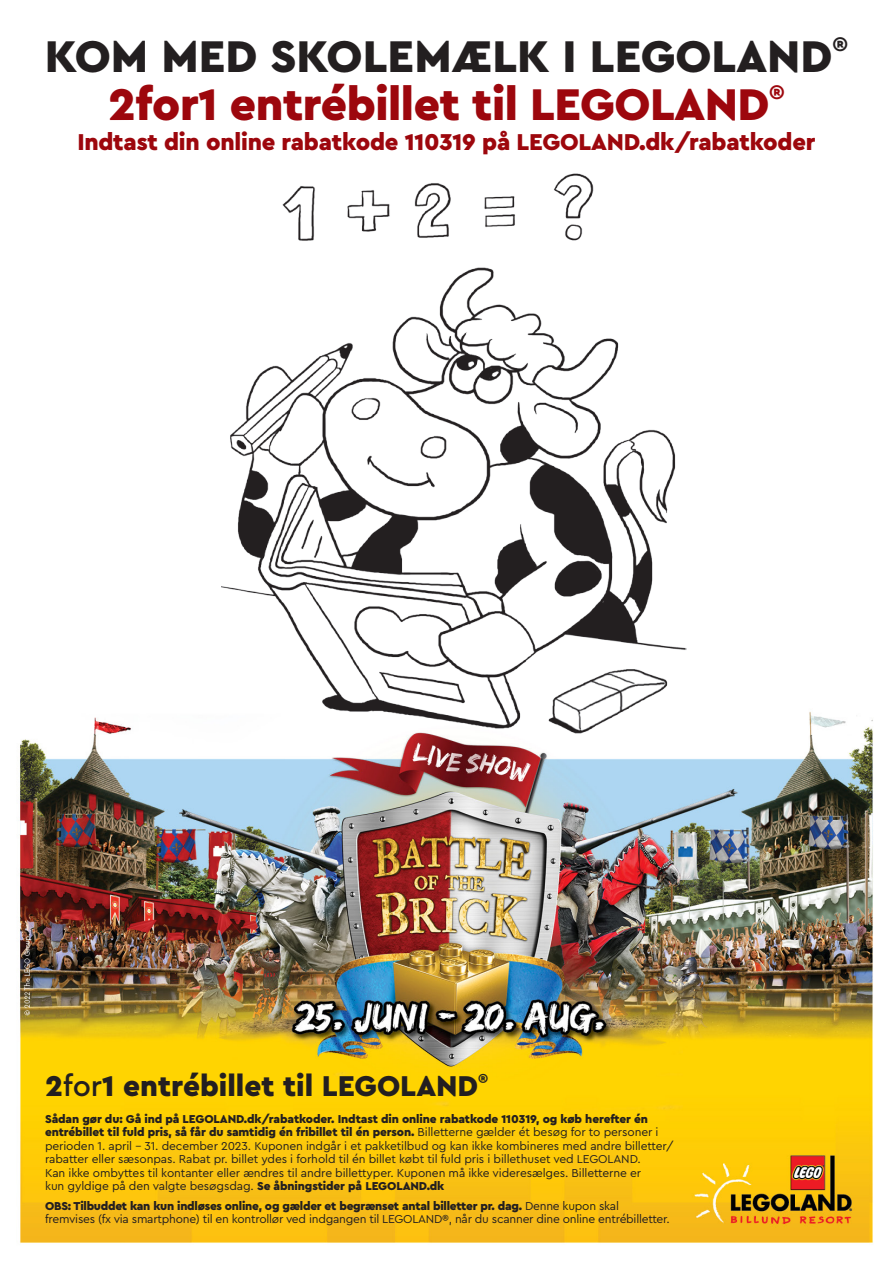
<style>
.page{position:relative;width:893px;height:1263px;background:#fff}
.page>*{position:absolute;margin:0;border:0;box-sizing:border-box;transform-origin:0 0}
.t1{font:900 46.5px "Cera Pro";letter-spacing:-.01em;color:#9d070d}
.t2{font:900 46.5px "Cera Pro";color:#231f20}
.t3{font:900 30px "Cera Pro";color:#231f20}
.t4{font:900 24px "Cera Pro";letter-spacing:-.01em;color:#9d070d}
.t5{font:12px/13.5px "Cera Pro";letter-spacing:-.01em;color:#231f20}
.s1{font-weight:500}
.s2{font-weight:900}
</style>
<div class="page">
<img style="left:20px;top:711px;width:853px;height:533px">
<img style="left:221px;top:173px;width:466px;height:567px">
<h1 class="t2" style="left:45px;top:25px;width:805px">KOM MED SKOLEMÆLK I LEGOLAND<sup>®</sup></h1>
<h1 class="t1" style="left:108px;top:73px;width:678px">2for1 entrébillet til LEGOLAND<sup>®</sup></h1>
<h3 class="t4" style="left:77px;top:126px;width:740px">Indtast din online rabatkode 110319 på LEGOLAND.dk/rabatkoder</h3>
<h2 class="t3" style="left:45px;top:1066px;width:445px">2<span class="s1">for</span>1 entrébillet til LEGOLAND<sup>®</sup></h2>
<p class="t5" style="left:45px;top:1111px;width:630px"><span class="s2">Sådan gør du: Gå ind på LEGOLAND.dk/rabatkoder. Indtast din online rabatkode 110319, og køb herefter én entrébillet til fuld pris, så får du samtidig én fribillet til én person.</span> Billetterne gælder ét besøg for to personer i perioden 1. april - 31. december 2023. Kuponen indgår i et pakketilbud og kan ikke kombineres med andre billetter/ rabatter eller sæsonpas. Rabat pr. billet ydes i forhold til én billet købt til fuld pris i billethuset ved LEGOLAND.<br>Kan ikke ombyttes til kontanter eller ændres til andre billettyper. Kuponen må ikke videresælges. Billetterne er<br>kun gyldige på den valgte besøgsdag. <span class="s2">Se åbningstider på LEGOLAND.dk</span></p>
<p class="t5" style="left:45px;top:1198px;width:626px"><span class="s2">OBS: Tilbuddet kan kun indløses online, og gælder et begrænset antal billetter pr. dag.</span> Denne kupon skal fremvises (fx via smartphone) til en kontrollør ved indgangen til LEGOLAND®, når du scanner dine online entrébilletter.</p>
</div>
